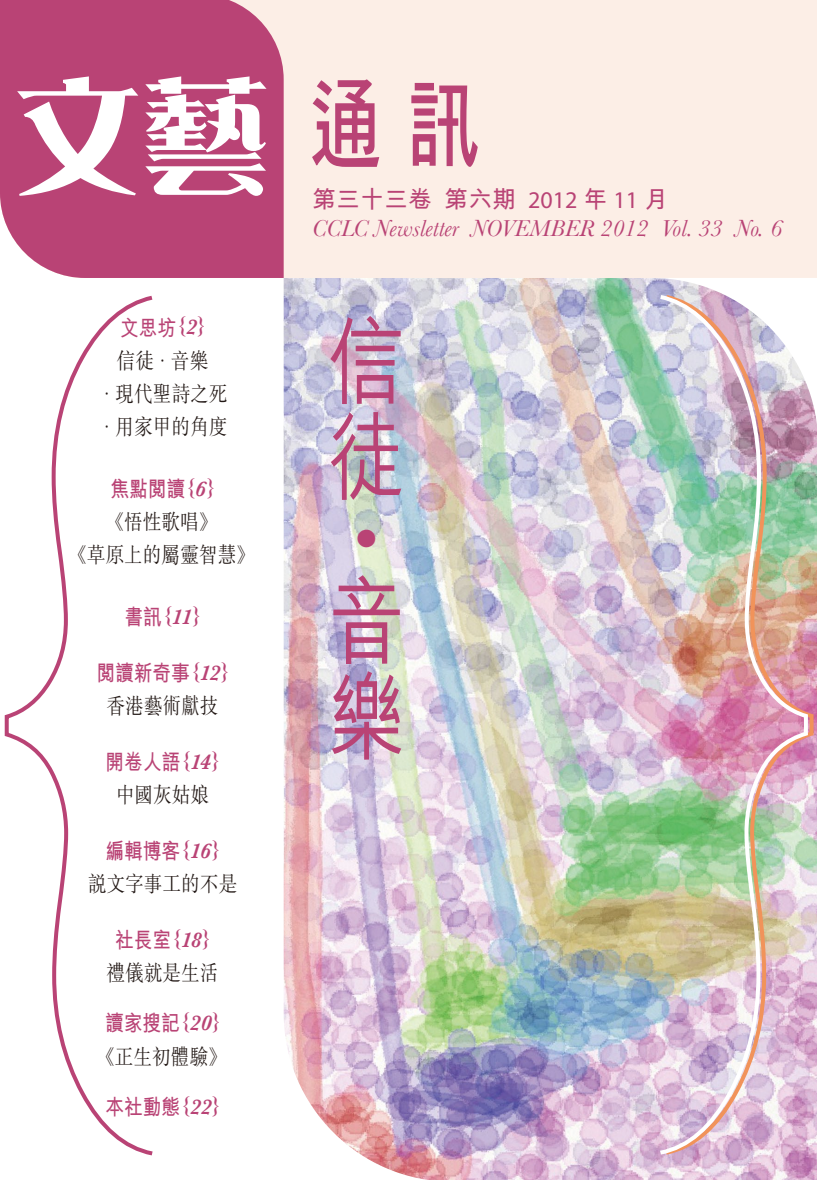
<style>
.page{position:relative;width:817px;height:1180px;background:#fff}
.page>*{position:absolute;margin:0;border:0;box-sizing:border-box;transform-origin:0 0}
.t1{font:500 96px/96px "M Hei HK";color:#b94375;scale:.8 1}
.t2{font:500 48px "M Hei HK";color:#b94375}
.t3{font:italic 24px "Baskerville";color:#b94375}
.t4{font:700 24px "M Hei HK";color:#b94375}
.t5{font:700 22px "M Hei HK";color:#b94375;scale:.85 1}
.t6{font:300 22px/33.2px "M Sung HK";color:#221815;text-align:center;scale:.85 1}
.s1{font-family:"Baskerville";font-weight:600;font-style:italic}
.s2{font-family:"Myriad Pro";font-weight:400}
</style>
<div class="page">
<img style="left:283px;top:278px;width:533px;height:901px">
<div style="left:283px;top:0;width:533px;height:278px;background:#fceee6"></div>
<div style="left:0;top:0;width:283px;height:278px;background:#b94375"></div>
<svg style="left:17px;top:76px;width:121px;height:120px"></svg>
<svg style="left:145px;top:76px;width:121px;height:120px"></svg>
<svg style="left:312px;top:79px;width:67px;height:88px;background:#db9baf"></svg>
<svg style="left:411px;top:83px;width:66px;height:84px;background:#dda0b2"></svg>
<img style="left:809px;top:292px;width:6px;height:865px">
<svg style="left:4px;top:295px;width:149px;height:861px"></svg>
<img style="left:655px;top:292px;width:154px;height:865px">
<p class="t5" style="left:120px;top:311px;width:101px">文思坊<sup>{</sup><span class="s1">2</span><sup>}</sup></p>
<p class="t6" style="left:97px;top:343px;width:154px">信徒．音樂<br>．現代聖詩之死．用家甲的角度</p>
<p class="t5" style="left:110px;top:472px;width:124px">焦點閱讀<sup>{</sup><span class="s1">6</span><sup>}</sup></p>
<p class="t6" style="left:68px;top:504px;width:222px">《悟性歌唱》<br>《草原上的屬靈智慧》</p>
<p class="t5" style="left:124px;top:600px;width:91px">書訊<sup>{</sup><span class="s1">11</span><sup>}</sup></p>
<p class="t5" style="left:96px;top:656px;width:157px">閱讀新奇事<sup>{</sup><span class="s1">12</span><sup>}</sup></p>
<p class="t6" style="left:106px;top:688px;width:133px">香港藝術獻技</p>
<p class="t5" style="left:106px;top:745px;width:135px">開卷人語<sup>{</sup><span class="s1">14</span><sup>}</sup></p>
<p class="t6" style="left:116px;top:777px;width:111px">中國灰姑娘</p>
<p class="t5" style="left:105px;top:834px;width:136px">編輯博客<sup>{</sup><span class="s1">16</span><sup>}</sup></p>
<p class="t6" style="left:88px;top:866px;width:178px">說文字事工的不是</p>
<p class="t5" style="left:115px;top:923px;width:113px">社長室<sup>{</sup><span class="s1">18</span><sup>}</sup></p>
<p class="t6" style="left:106px;top:955px;width:133px">禮儀就是生活</p>
<p class="t5" style="left:105px;top:1007px;width:137px">讀家搜記<sup>{</sup><span class="s1">20</span><sup>}</sup></p>
<p class="t6" style="left:96px;top:1038px;width:156px">《正生初體驗》</p>
<p class="t5" style="left:105px;top:1090px;width:136px">本社動態<sup>{</sup><span class="s1">22</span><sup>}</sup></p>
<p class="t4" style="left:312px;top:182px;width:357px">第三十三卷第六期 <span class="s2">2012</span> 年 <span class="s2">11</span> 月</p>
<p class="t3" style="left:312px;top:214px;width:471px">CCLC Newsletter NOVEMBER 2012 Vol. 33 No. 6</p>
<h1 class="t1" style="left:328px;top:306px;width:97px">信徒</h1>
<h2 class="t2" style="left:342px;top:504px;width:49px">‧</h2>
<h1 class="t1" style="left:328px;top:566px;width:97px">音樂</h1>
</div>
